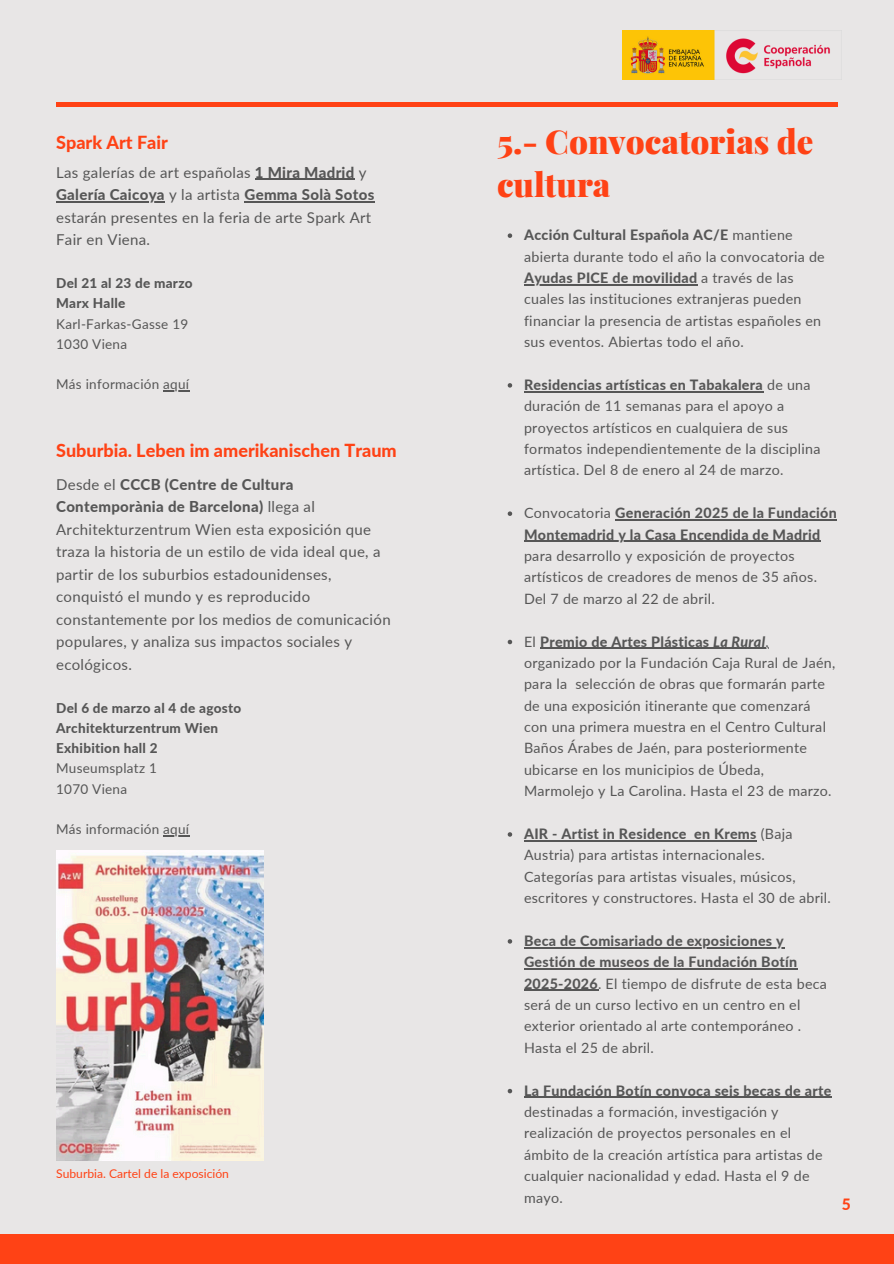
<style>
.page{position:relative;width:894px;height:1264px;background:#fff}
.page>*{position:absolute;margin:0;border:0;box-sizing:border-box;transform-origin:0 0}
.t1{font:900 33px/42.8px "Playfair Display";color:#ff4215}
.t2{font:800 18px "Lato";color:#ff4215}
.t3{font:800 15.6px "Lato";color:#ff4215}
.t4{font:15px/22.5px "Lato";letter-spacing:.02em;color:#565656}
.t5{font:14.25px/21.3px "Lato";letter-spacing:.02em;color:#565656}
.t6{font:800 14.25px/21.3px "Lato";letter-spacing:.02em;color:#565656}
.t7{font:800 13.5px/20.2px "Lato";letter-spacing:.02em;color:#565656}
.t8{font:13.5px/20.2px "Lato";letter-spacing:.02em;color:#565656}
.t9{font:12.15px "Lato";color:#ff4215}
.s1{font-weight:800}
.s2{font-weight:400}
.s3{font-style:italic}
</style>
<div class="page">
<div style="left:0;top:0;width:893px;height:1263px;background:#e8e6e6"></div>
<div style="left:0;top:1234px;width:893px;height:29px;background:#ff4215"></div>
<hr style="left:56px;top:102px;width:781px;height:4px;background:#ff4215">
<img style="left:622px;top:30px;width:208px;height:50px">
<img style="left:56px;top:850px;width:207px;height:310px">
<svg style="left:507px;top:233px;width:5px;height:5px"></svg>
<hr style="left:524px;top:284px;width:173px;height:1px;background:#565656">
<svg style="left:507px;top:383px;width:5px;height:4px"></svg>
<hr style="left:524px;top:391px;width:238px;height:1px;background:#565656">
<svg style="left:507px;top:511px;width:5px;height:5px"></svg>
<hr style="left:615px;top:519px;width:221px;height:1px;background:#565656">
<hr style="left:524px;top:540px;width:296px;height:2px;background:#565656">
<svg style="left:507px;top:639px;width:5px;height:5px"></svg>
<hr style="left:540px;top:647px;width:173px;height:1px;background:#565656">
<hr style="left:713px;top:647px;width:52px;height:1px;background:#565656">
<svg style="left:507px;top:832px;width:5px;height:4px"></svg>
<hr style="left:524px;top:840px;width:162px;height:1px;background:#565656">
<hr style="left:694px;top:840px;width:62px;height:1px;background:#565656">
<svg style="left:507px;top:939px;width:5px;height:4px"></svg>
<hr style="left:524px;top:947px;width:259px;height:1px;background:#565656">
<hr style="left:524px;top:968px;width:273px;height:1px;background:#565656">
<hr style="left:524px;top:989px;width:74px;height:1px;background:#565656">
<svg style="left:507px;top:1088px;width:5px;height:5px"></svg>
<hr style="left:524px;top:1096px;width:307px;height:1px;background:#565656">
<hr style="left:255px;top:179px;width:99px;height:1px;background:#565656">
<hr style="left:56px;top:201px;width:109px;height:1px;background:#565656">
<hr style="left:244px;top:201px;width:123px;height:1px;background:#565656">
<svg style="left:163px;top:390px;width:26px;height:1px"></svg>
<svg style="left:163px;top:835px;width:26px;height:1px"></svg>
<p class="t2" style="left:56px;top:132px;width:113px">Spark Art Fair</p>
<p class="t4" style="left:56px;top:161px;width:312px">Las galerías de art españolas <span class="s1">1 Mira Madrid</span> y</p>
<p class="t4" style="left:56px;top:183px;width:319px"><span class="s1">Galería Caicoya</span> y la artista <span class="s1">Gemma Solà Sotos </span>estarán presentes en la feria de arte Spark Art<br>Fair en Viena.</p>
<p class="t7" style="left:56px;top:273px;width:138px">Del 21 al 23 de marzo<br>Marx Halle</p>
<h2 class="t8" style="left:56px;top:313px;width:134px">Karl-Farkas-Gasse 19<br>1030 Viena</h2>
<h2 class="t8" style="left:56px;top:374px;width:134px">Más información aquí</h2>
<h3 class="t2" style="left:56px;top:439px;width:342px">Suburbia. Leben im amerikanischen Traum</h3>
<h3 class="t4" style="left:56px;top:472px;width:336px">Desde el <span class="s1">CCCB (Centre de Cultura Contemporània de Barcelona)</span> llega al Architekturzentrum Wien esta exposición que traza la historia de un estilo de vida ideal que, a partir de los suburbios estadounidenses, conquistó el mundo y es reproducido constantemente por los medios de comunicación populares, y analiza sus impactos sociales y ecológicos.</h3>
<p class="t7" style="left:56px;top:697px;width:187px">Del 6 de marzo al 4 de agosto<br>Architekturzentrum Wien<br>Exhibition hall 2<br><span class="s2">Museumsplatz 1<br>1070 Viena</span></p>
<p class="t8" style="left:56px;top:818px;width:134px">Más información aquí</p>
<p class="t9" style="left:56px;top:1166px;width:174px">Suburbia. Cartel de la exposición</p>
<p class="t1" style="left:497px;top:119px;width:318px">5.- Convocatorias de cultura</p>
<p class="t5" style="left:524px;top:224px;width:302px"><span class="s1">Acción Cultural Española AC/E</span> mantiene abierta durante todo el año la convocatoria de</p>
<h1 class="t5" style="left:524px;top:267px;width:298px"><span class="s1">Ayudas PICE de movilidad</span> a través de las cuales las instituciones extranjeras pueden financiar la presencia de artistas españoles en sus eventos. Abiertas todo el año.</h1>
<h1 class="t5" style="left:524px;top:374px;width:288px"><span class="s1">Residencias artísticas en Tabakalera</span> de una duración de 11 semanas para el apoyo a</h1>
<h2 class="t5" style="left:524px;top:416px;width:298px">proyectos artísticos en cualquiera de sus formatos independientemente de la disciplina artística. Del 8 de enero al 24 de marzo.</h2>
<h2 class="t6" style="left:524px;top:502px;width:314px"><span class="s2">Convocatoria</span> Generación 2025 de la Fundación</h2>
<h3 class="t5" style="left:524px;top:523px;width:297px"><span class="s1">Montemadrid y la Casa Encendida de Madrid </span>para desarrollo y exposición de proyectos artísticos de creadores de menos de 35 años.<br>Del 7 de marzo al 22 de abril.</h3>
<h3 class="t6" style="left:524px;top:630px;width:246px"><span class="s2">El</span> Premio de Artes Plásticas <span class="s3">La Rural</span><span class="s2">,</span></h3>
<h3 class="t5" style="left:524px;top:651px;width:313px">organizado por la Fundación Caja Rural de Jaén, para la selección de obras que formarán parte de una exposición itinerante que comenzará con una primera muestra en el Centro Cultural Baños Árabes de Jaén, para posteriormente ubicarse en los municipios de Úbeda, Marmolejo y La Carolina. Hasta el 23 de marzo.</h3>
<h3 class="t6" style="left:524px;top:822px;width:270px">AIR - Artist in Residence en Krems <span class="s2">(Baja</span></h3>
<p class="t5" style="left:524px;top:844px;width:308px">Austria) para artistas internacionales.<br>Categorías para artistas visuales, músicos, escritores y constructores. Hasta el 30 de abril.</p>
<p class="t6" style="left:524px;top:929px;width:304px">Beca de Comisariado de exposiciones y<br>Gestión de museos de la Fundación Botín<br>2025-2026<span class="s2">. El tiempo de disfrute de esta beca</span></p>
<p class="t5" style="left:524px;top:993px;width:279px;text-align:justify">será de un curso lectivo en un centro en el exterior orientado al arte contemporáneo .<br>Hasta el 25 de abril.</p>
<p class="t5" style="left:524px;top:1079px;width:309px"><span class="s1">La Fundación Botín convoca seis becas de arte </span>destinadas a formación, investigación y realización de proyectos personales en el</p>
<p class="t5" style="left:524px;top:1143px;width:300px">ámbito de la creación artística para artistas de cualquier nacionalidad y edad. Hasta el 9 de mayo.</p>
<p class="t3" style="left:841px;top:1194px;width:11px">5</p>
</div>
